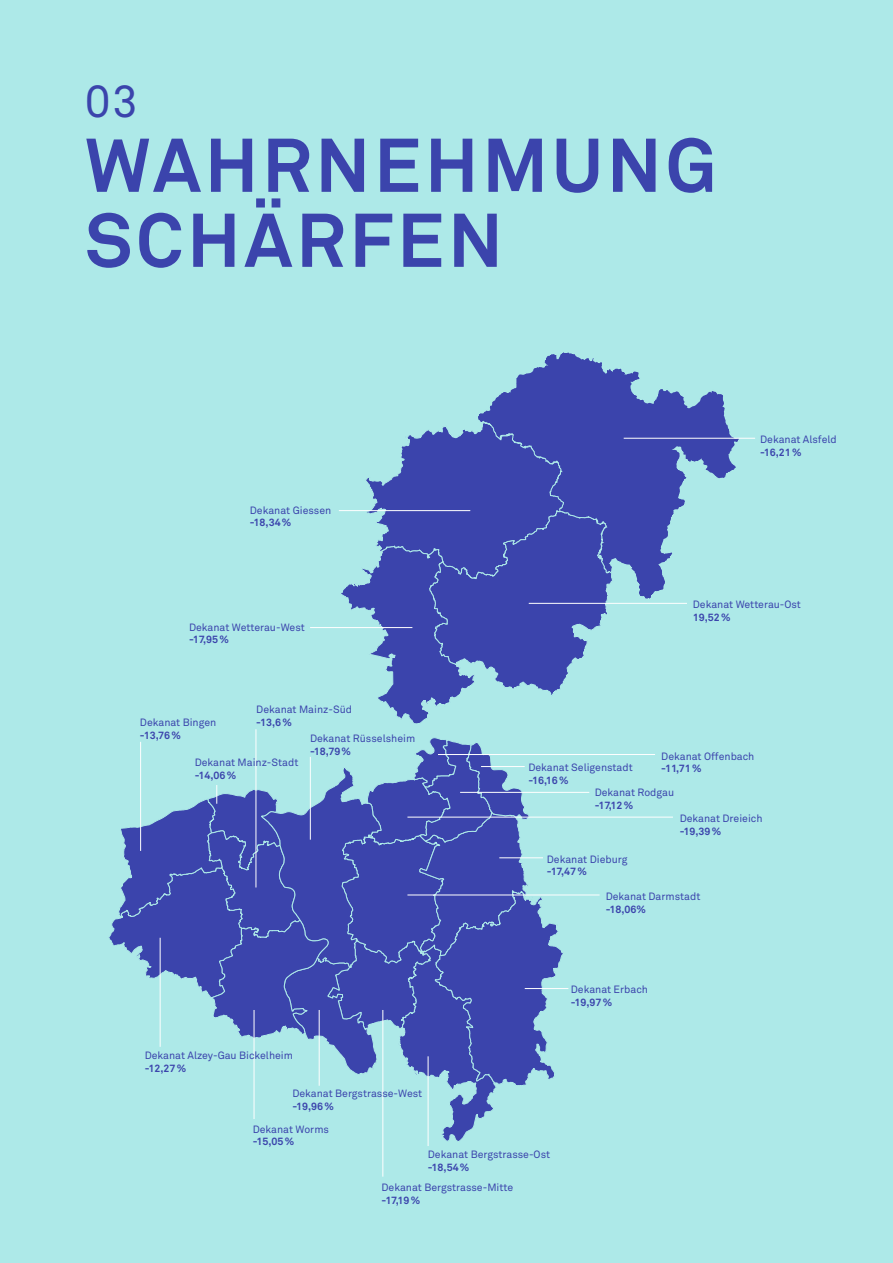
<style>
.page{position:relative;width:893px;height:1263px;background:#ade9e8}
.page>*{position:absolute;margin:0;border:0;box-sizing:border-box;transform-origin:0 0}
.t1{font:700 75px/75px "Akkurat";letter-spacing:.05em;color:#3b44ac}
.t2{font:45px "Akkurat";color:#3b44ac}
.t3{font:10.5px "Akkurat";color:#3b44ac}
.t4{font:700 10.5px "Akkurat";color:#3b44ac}
</style>
<div class="page">
<svg style="left:478px;top:352px;width:263px;height:251px"></svg>
<svg style="left:341px;top:421px;width:272px;height:303px"></svg>
<hr style="left:438px;top:754px;width:217px;height:1px;background:#fff">
<hr style="left:529px;top:603px;width:158px;height:1px;background:#fff">
<hr style="left:624px;top:438px;width:131px;height:1px;background:#fff">
<hr style="left:339px;top:510px;width:131px;height:1px;background:#fff">
<hr style="left:310px;top:627px;width:102px;height:1px;background:#fff">
<hr style="left:460px;top:792px;width:129px;height:1px;background:#fff">
<hr style="left:407px;top:817px;width:266px;height:1px;background:#fff">
<hr style="left:407px;top:895px;width:193px;height:1px;background:#fff">
<hr style="left:525px;top:988px;width:43px;height:1px;background:#fff">
<hr style="left:428px;top:1056px;width:1px;height:90px;background:#fff">
<hr style="left:382px;top:1010px;width:1px;height:167px;background:#fff">
<svg style="left:108px;top:737px;width:456px;height:405px"></svg>
<hr style="left:256px;top:729px;width:1px;height:158px;background:#fff">
<hr style="left:310px;top:757px;width:1px;height:83px;background:#fff">
<h2 class="t2" style="left:85px;top:73px;width:54px">03</h2>
<h1 class="t1" style="left:85px;top:127px;width:633px">WAHRNEHMUNG<br>SCHÄRFEN</h1>
<p class="t3" style="left:250px;top:503px;width:83px">Dekanat Giessen</p>
<p class="t4" style="left:250px;top:516px;width:43px">-18,34%</p>
<p class="t3" style="left:760px;top:433px;width:78px">Dekanat Alsfeld</p>
<p class="t4" style="left:760px;top:445px;width:43px">-16,21%</p>
<p class="t3" style="left:189px;top:620px;width:117px">Dekanat Wetterau-West</p>
<p class="t4" style="left:189px;top:633px;width:41px">-17,95%</p>
<p class="t3" style="left:256px;top:703px;width:97px">Dekanat Mainz-Süd</p>
<p class="t4" style="left:256px;top:716px;width:37px">-13,6%</p>
<p class="t3" style="left:310px;top:732px;width:107px">Dekanat Rüsselsheim</p>
<p class="t4" style="left:310px;top:744px;width:43px">-18,79%</p>
<p class="t3" style="left:140px;top:716px;width:78px">Dekanat Bingen</p>
<p class="t4" style="left:140px;top:728px;width:43px">-13,76%</p>
<p class="t3" style="left:195px;top:756px;width:105px">Dekanat Mainz-Stadt</p>
<p class="t4" style="left:195px;top:769px;width:43px">-14,06%</p>
<p class="t3" style="left:145px;top:1049px;width:150px">Dekanat Alzey-Gau Bickelheim</p>
<p class="t4" style="left:145px;top:1061px;width:43px">-12,27%</p>
<p class="t3" style="left:292px;top:1087px;width:131px">Dekanat Bergstrasse-West</p>
<p class="t4" style="left:292px;top:1100px;width:43px">-19,96%</p>
<p class="t3" style="left:253px;top:1122px;width:78px">Dekanat Worms</p>
<p class="t4" style="left:253px;top:1135px;width:43px">-15,05%</p>
<p class="t3" style="left:693px;top:598px;width:110px">Dekanat Wetterau-Ost</p>
<p class="t4" style="left:693px;top:611px;width:39px">19,52%</p>
<p class="t3" style="left:661px;top:749px;width:95px">Dekanat Offenbach</p>
<p class="t4" style="left:661px;top:762px;width:42px">-11,71%</p>
<p class="t3" style="left:595px;top:786px;width:81px">Dekanat Rodgau</p>
<p class="t4" style="left:595px;top:798px;width:40px">-17,12%</p>
<p class="t3" style="left:680px;top:812px;width:84px">Dekanat Dreieich</p>
<p class="t4" style="left:680px;top:824px;width:43px">-19,39%</p>
<p class="t3" style="left:528px;top:761px;width:106px">Dekanat Seligenstadt</p>
<p class="t4" style="left:528px;top:774px;width:42px">-16,16%</p>
<p class="t3" style="left:547px;top:852px;width:82px">Dekanat Dieburg</p>
<p class="t4" style="left:547px;top:865px;width:41px">-17,47%</p>
<p class="t3" style="left:606px;top:890px;width:96px">Dekanat Darmstadt</p>
<p class="t4" style="left:606px;top:902px;width:42px">-18,06%</p>
<p class="t3" style="left:571px;top:983px;width:79px">Dekanat Erbach</p>
<p class="t4" style="left:571px;top:995px;width:43px">-19,97%</p>
<p class="t3" style="left:428px;top:1148px;width:124px">Dekanat Bergstrasse-Ost</p>
<p class="t4" style="left:428px;top:1161px;width:43px">-18,54%</p>
<p class="t3" style="left:381px;top:1181px;width:133px">Dekanat Bergstrasse-Mitte</p>
<p class="t4" style="left:381px;top:1193px;width:40px">-17,19%</p>
</div>
